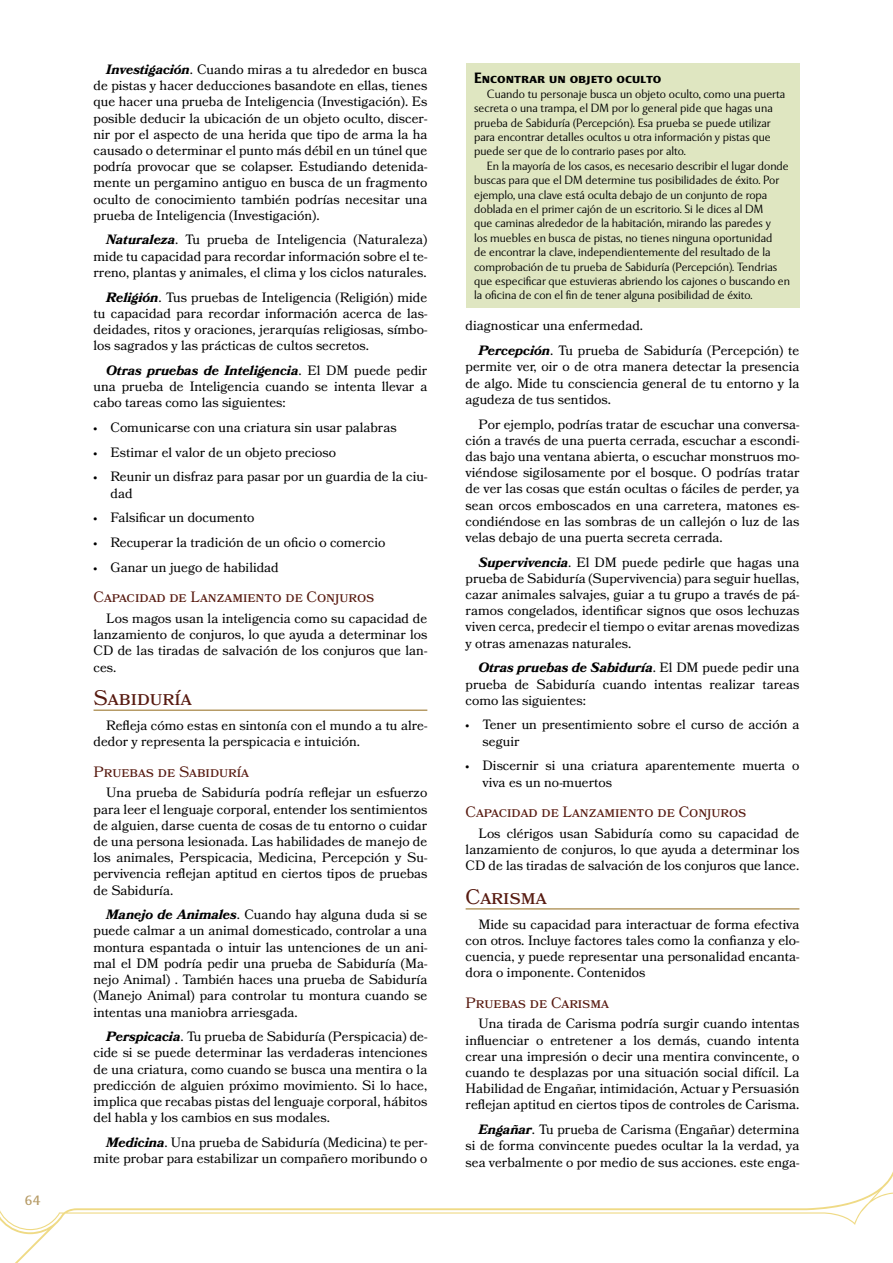
<style>
.page{position:relative;width:893px;height:1263px;background:#fff}
.page>*{position:absolute;margin:0;border:0;box-sizing:border-box;transform-origin:0 0}
.t1{font:21px "Bookmania";color:#571a10}
.t2{font:15px "Bookmania";color:#571a10}
.t3{font:700 15px "Mentor Sans Std";color:#000}
.t4{font:13.5px/16.2px "Bookmania";color:#000;text-align:justify}
.t5{font:13.5px "Mentor Sans Std";color:#b69b66}
.t6{font:300 12px/14.4px "Mentor Sans Std";color:#000}
.s1{font-weight:700;font-style:italic}
</style>
<div class="page">
<svg style="left:0;top:1171px;width:893px;height:92px"></svg>
<hr style="left:94px;top:709px;width:333px;height:2px;background:#b69b66">
<hr style="left:466px;top:908px;width:333px;height:2px;background:#b69b66">
<div style="left:466px;top:64px;width:333px;height:244px;background:#dfe6c1"></div>
<p class="t5" style="left:25px;top:1192px;width:17px">64</p>
<p class="t4" style="left:94px;top:61px;width:335px;text-indent:13px"><span class="s1">Investigación</span>. Cuando miras a tu alrededor en busca de pistas y hacer deducciones basandote en ellas, tienes que hacer una prueba de Inteligencia (Investigación). Es posible deducir la ubicación de un objeto oculto, discer&shy;nir por el aspecto de una herida que tipo de arma la ha causado o determinar el punto más débil en un túnel que podría provocar que se colapser. Estudiando detenida&shy;mente un pergamino antiguo en busca de un fragmento oculto de conocimiento también podrías necesitar una prueba de Inteligencia (Investigación).</p>
<p class="t4" style="left:94px;top:232px;width:335px;text-indent:13px"><span class="s1">Naturaleza</span>. Tu prueba de Inteligencia (Naturaleza) mide tu capacidad para recordar información sobre el te&shy;rreno, plantas y animales, el clima y los ciclos naturales.</p>
<p class="t4" style="left:94px;top:289px;width:335px;text-indent:13px"><span class="s1">Religión</span>. Tus pruebas de Inteligencia (Religión) mide tu capacidad para recordar información acerca de las&shy;deidades, ritos y oraciones, jerarquías religiosas, símbo&shy;los sagrados y las prácticas de cultos secretos.</p>
<p class="t4" style="left:94px;top:362px;width:335px;text-indent:13px"><span class="s1">Otras pruebas de Inteligencia</span>. El DM puede pedir una prueba de Inteligencia cuando se intenta llevar a cabo tareas como las siguientes:</p>
<p class="t4" style="left:94px;top:419px;width:305px">• Comunicarse con una criatura sin usar palabras</p>
<p class="t4" style="left:94px;top:444px;width:244px">• Estimar el valor de un objeto precioso</p>
<p class="t4" style="left:111px;top:469px;width:318px;text-indent:-17px">• Reunir un disfraz para pasar por un guardia de la ciu&shy;dad</p>
<p class="t4" style="left:94px;top:509px;width:163px">• Falsificar un documento</p>
<p class="t4" style="left:94px;top:534px;width:293px">• Recuperar la tradición de un oficio o comercio</p>
<p class="t4" style="left:94px;top:559px;width:187px">• Ganar un juego de habilidad</p>
<p class="t2" style="left:94px;top:588px;width:282px">Capacidad de Lanzamiento de Conjuros</p>
<p class="t4" style="left:94px;top:610px;width:335px;text-indent:13px">Los magos usan la inteligencia como su capacidad de lanzamiento de conjuros, lo que ayuda a determinar los CD de las tiradas de salvación de los conjuros que lan&shy;ces.</p>
<h1 class="t1" style="left:94px;top:686px;width:100px">Sabiduría</h1>
<p class="t4" style="left:94px;top:717px;width:335px;text-indent:13px">Refleja cómo estas en sintonía con el mundo a tu alre&shy;dedor y representa la perspicacia e intuición.</p>
<p class="t2" style="left:94px;top:763px;width:157px">Pruebas de Sabiduría</p>
<p class="t4" style="left:94px;top:785px;width:335px;text-indent:13px">Una prueba de Sabiduría podría reflejar un esfuerzo para leer el lenguaje corporal, entender los sentimientos de alguien, darse cuenta de cosas de tu entorno o cuidar de una persona lesionada. Las habilidades de manejo de los animales, Perspicacia, Medicina, Percepción y Su&shy;pervivencia reflejan aptitud en ciertos tipos de pruebas de Sabiduría.</p>
<p class="t4" style="left:94px;top:906px;width:335px;text-indent:13px"><span class="s1">Manejo de Animales</span>. Cuando hay alguna duda si se puede calmar a un animal domesticado, controlar a una montura espantada o intuir las untenciones de un ani&shy;mal el DM podría pedir una prueba de Sabiduría (Ma&shy;nejo Animal) . También haces una prueba de Sabiduría (Manejo Animal) para controlar tu montura cuando se intentas una maniobra arriesgada.</p>
<p class="t4" style="left:94px;top:1028px;width:335px;text-indent:13px"><span class="s1">Perspicacia</span>. Tu prueba de Sabiduría (Perspicacia) de&shy;cide si se puede determinar las verdaderas intenciones de una criatura, como cuando se busca una mentira o la predicción de alguien próximo movimiento. Si lo hace, implica que recabas pistas del lenguaje corporal, hábitos del habla y los cambios en sus modales.</p>
<p class="t4" style="left:94px;top:1134px;width:335px;text-align:right"><span class="s1">Medicina</span>. Una prueba de Sabiduría (Medicina) te per&shy;mite probar para estabilizar un compañero moribundo o</p>
<p class="t3" style="left:474px;top:69px;width:189px">Encontrar un objeto oculto</p>
<p class="t6" style="left:474px;top:86px;width:313px;text-indent:13px">Cuando tu personaje busca un objeto oculto, como una puerta secreta o una trampa, el DM por lo general pide que hagas una prueba de Sabiduría (Percepción). Esa prueba se puede utilizar para encontrar detalles ocultos u otra información y pistas que puede ser que de lo contrario pases por alto.</p>
<p class="t6" style="left:474px;top:158px;width:317px;text-indent:13px">En la mayoría de los casos, es necesario describir el lugar donde buscas para que el DM determine tus posibilidades de éxito. Por ejemplo, una clave está oculta debajo de un conjunto de ropa doblada en el primer cajón de un escritorio. Si le dices al DM<br>que caminas alrededor de la habitación, mirando las paredes y<br>los muebles en busca de pistas, no tienes ninguna oportunidad<br>de encontrar la clave, independientemente del resultado de la comprobación de tu prueba de Sabiduría (Percepción). Tendrias que especificar que estuvieras abriendo los cajones o buscando en la oficina de con el fin de tener alguna posibilidad de éxito.</p>
<p class="t4" style="left:478px;top:313px;width:323px;line-height:24.8px;text-indent:-13px">diagnosticar una enfermedad.<br><span class="s1">Percepción</span>. Tu prueba de Sabiduría (Percepción) te</p>
<p class="t4" style="left:466px;top:359px;width:335px">permite ver, oir o de otra manera detectar la presencia de algo. Mide tu consciencia general de tu entorno y la agudeza de tus sentidos.</p>
<p class="t4" style="left:466px;top:416px;width:335px;text-indent:13px">Por ejemplo, podrías tratar de escuchar una conversa&shy;ción a través de una puerta cerrada, escuchar a escondi&shy;das bajo una ventana abierta, o escuchar monstruos mo&shy;viéndose sigilosamente por el bosque. O podrías tratar de ver las cosas que están ocultas o fáciles de perder, ya sean orcos emboscados en una carretera, matones es&shy;condiéndose en las sombras de un callejón o luz de las velas debajo de una puerta secreta cerrada.</p>
<p class="t4" style="left:466px;top:554px;width:335px;text-indent:13px"><span class="s1">Supervivencia</span>. El DM puede pedirle que hagas una prueba de Sabiduría (Supervivencia) para seguir huellas, cazar animales salvajes, guiar a tu grupo a través de pá&shy;ramos congelados, identificar signos que osos lechuzas viven cerca, predecir el tiempo o evitar arenas movedizas y otras amenazas naturales.</p>
<p class="t4" style="left:466px;top:660px;width:335px;text-indent:13px"><span class="s1">Otras pruebas de Sabiduría</span>. El DM puede pedir una prueba de Sabiduría cuando intentas realizar tareas como las siguientes:</p>
<p class="t4" style="left:483px;top:717px;width:318px;text-indent:-17px">• Tener un presentimiento sobre el curso de acción a seguir</p>
<p class="t4" style="left:483px;top:758px;width:318px;text-indent:-17px">• Discernir si una criatura aparentemente muerta o viva es un no-muertos</p>
<p class="t2" style="left:466px;top:803px;width:282px">Capacidad de Lanzamiento de Conjuros</p>
<p class="t4" style="left:466px;top:825px;width:335px;text-indent:13px">Los clérigos usan Sabiduría como su capacidad de lanzamiento de conjuros, lo que ayuda a determinar los CD de las tiradas de salvación de los conjuros que lance.</p>
<h1 class="t1" style="left:466px;top:884px;width:83px">Carisma</h1>
<p class="t4" style="left:466px;top:916px;width:335px;text-indent:13px">Mide su capacidad para interactuar de forma efectiva con otros. Incluye factores tales como la confianza y elo&shy;cuencia, y puede representar una personalidad encanta&shy;dora o imponente. Contenidos</p>
<p class="t2" style="left:466px;top:994px;width:145px">Pruebas de Carisma</p>
<p class="t4" style="left:466px;top:1016px;width:335px;text-indent:13px">Una tirada de Carisma podría surgir cuando intentas influenciar o entretener a los demás, cuando intenta crear una impresión o decir una mentira convincente, o cuando te desplazas por una situación social difícil. La Habilidad de Engañar, intimidación, Actuar y Persuasión reflejan aptitud en ciertos tipos de controles de Carisma.</p>
<p class="t4" style="left:466px;top:1121px;width:335px;text-indent:13px"><span class="s1">Engañar</span>. Tu prueba de Carisma (Engañar) determina si de forma convincente puedes ocultar la la verdad, ya sea verbalmente o por medio de sus acciones. este enga-</p>
</div>
